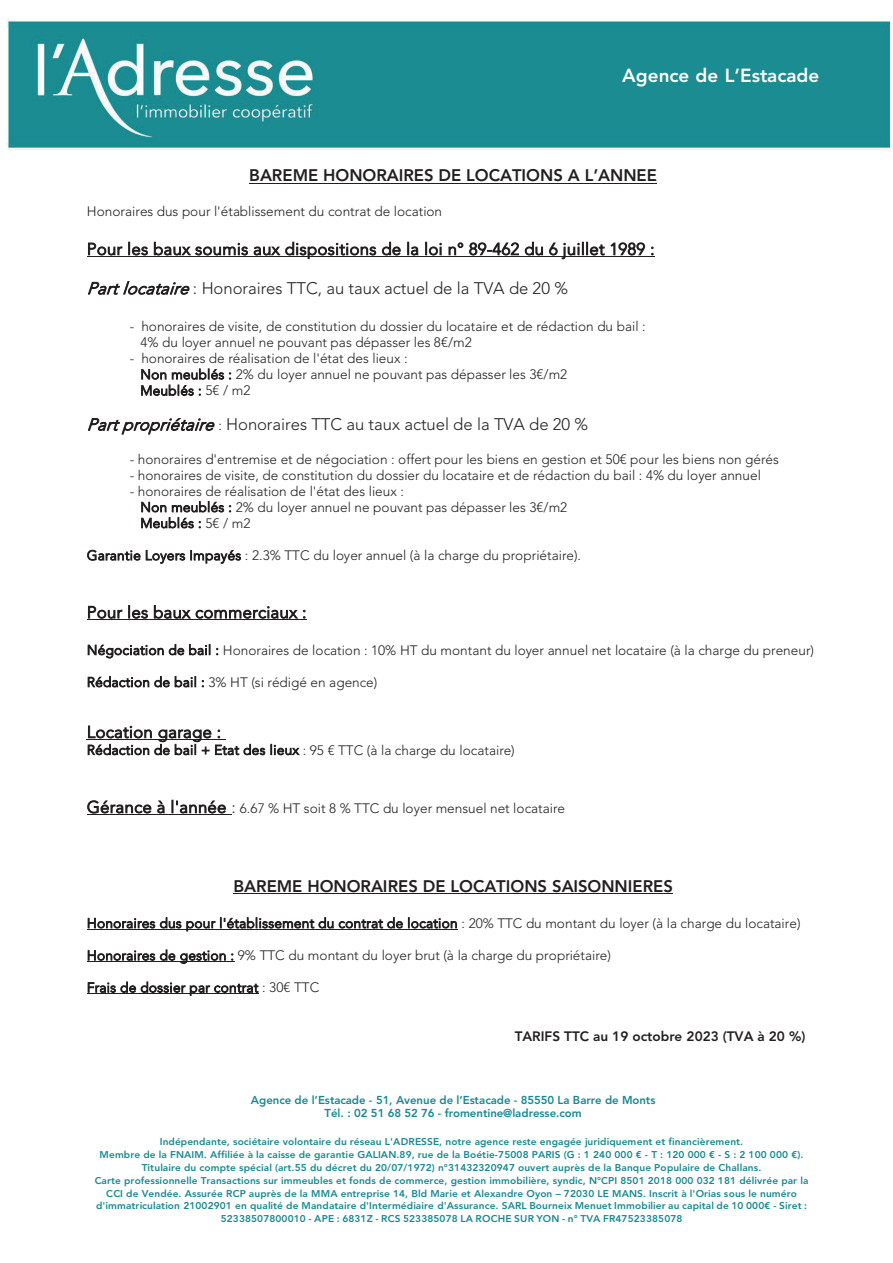
<style>
.page{position:relative;width:893px;height:1263px;background:#fff}
.page>*{position:absolute;margin:0;border:0;box-sizing:border-box;transform-origin:0 0}
.t1{font:800 18.9px "Avenir LT Std";color:#fff}
.t2{font:300 16.65px "Avenir LT Std";letter-spacing:.015em;color:#231f20}
.t3{font:800 16.65px "Avenir LT Std";color:#231f20}
.t4{font:300 13.65px/16px "Avenir LT Std";color:#231f20}
.t5{font:800 13.65px "Avenir LT Std";color:#231f20}
.t6{font:800 11.4px/12.9px "Avenir LT Std";letter-spacing:-.005em;color:#188991;text-align:center}
.t7{font:800 9.75px/12.9px "Avenir LT Std";letter-spacing:.01em;color:#188991;text-align:center}
.s1{font-style:italic}
.s2{font-size:13.65px}
.s3{font-size:16.65px}
</style>
<div class="page">
<img style="left:6px;top:19px;width:884px;height:132px">
<hr style="left:249px;top:183px;width:408px;height:1px;background:#231f20">
<hr style="left:87px;top:256px;width:568px;height:1px;background:#231f20">
<hr style="left:87px;top:619px;width:220px;height:1px;background:#231f20">
<hr style="left:87px;top:739px;width:139px;height:1px;background:#231f20">
<hr style="left:87px;top:814px;width:144px;height:1px;background:#231f20">
<hr style="left:233px;top:893px;width:440px;height:1px;background:#231f20">
<hr style="left:87px;top:929px;width:371px;height:1px;background:#231f20">
<hr style="left:87px;top:961px;width:147px;height:1px;background:#231f20">
<hr style="left:87px;top:993px;width:172px;height:1px;background:#231f20">
<h1 class="t1" style="left:622px;top:64px;width:199px">Agence de L’Estacade</h1>
<p class="t3" style="left:249px;top:166px;width:409px">BAREME HONORAIRES DE LOCATIONS A L’ANNEE</p>
<p class="t4" style="left:87px;top:204px;width:357px">Honoraires dus pour l'établissement du contrat de location</p>
<p class="t2" style="left:87px;top:239px;width:569px">Pour les baux soumis aux dispositions de la loi n° 89-462 du 6 juillet 1989 :</p>
<p class="t2" style="left:87px;top:279px;width:483px"><span class="s1">Partlocataire</span>: Honoraires TTC, au taux actuel de la TVA de 20 %</p>
<p class="t4" style="left:140px;top:318px;width:507px;text-indent:-11px">- honoraires de visite, de constitution du dossier du locataire et de rédaction du bail :<br>4% du loyer annuel ne pouvant pas dépasser les 8€/m2</p>
<p class="t4" style="left:140px;top:351px;width:428px;text-indent:-11px">- honoraires de réalisation de l'état des lieux :<br>Non meublés : 2% du loyer annuel ne pouvant pas dépasser les 3€/m2<br>Meublés : 5€ / m2</p>
<p class="t2" style="left:87px;top:415px;width:503px"><span class="s1">Partpropriétaire</span><span class="s2">:</span> Honoraires TTC au taux actuel de la TVA de 20 %</p>
<p class="t4" style="left:130px;top:451px;width:651px">- honoraires d'entremise et de négociation : offert pour les biens en gestion et 50€ pour les biens non gérés</p>
<p class="t4" style="left:130px;top:467px;width:633px">- honoraires de visite, de constitution du dossier du locataire et de rédaction du bail : 4% du loyer annuel</p>
<p class="t4" style="left:140px;top:483px;width:428px;text-indent:-11px">- honoraires de réalisation de l'état des lieux :<br>Non meublés : 2% du loyer annuel ne pouvant pas dépasser les 3€/m2<br>Meublés : 5€ / m2</p>
<p class="t4" style="left:87px;top:547px;width:496px">Garantie Loyers Impayés : 2.3% TTC du loyer annuel (à la charge du propriétaire).</p>
<p class="t2" style="left:87px;top:603px;width:221px">Pour les baux commerciaux :</p>
<p class="t4" style="left:87px;top:642px;width:728px">Négociation de bail : Honoraires de location : 10% HT du montant du loyer annuel net locataire (à la charge du preneur)</p>
<p class="t4" style="left:87px;top:674px;width:292px">Rédaction de bail : 3% HT (si rédigé en agence)</p>
<p class="t2" style="left:87px;top:722px;width:136px">Location garage :</p>
<p class="t4" style="left:87px;top:742px;width:429px">Rédaction de bail + Etat des lieux : 95 € TTC (à la charge du locataire)</p>
<p class="t4" style="left:87px;top:800px;width:480px"><span class="s3">Gérance à l'année :</span> 6.67 % HT soit 8 % TTC du loyer mensuel net locataire</p>
<p class="t3" style="left:233px;top:876px;width:441px">BAREME HONORAIRES DE LOCATIONS SAISONNIERES</p>
<p class="t4" style="left:87px;top:915px;width:715px">Honoraires dus pour l'établissement du contrat de location : 20% TTC du montant du loyer (à la charge du locataire)</p>
<p class="t4" style="left:87px;top:947px;width:526px">Honoraires de gestion : 9% TTC du montant du loyer brut (à la charge du propriétaire)</p>
<p class="t4" style="left:87px;top:979px;width:234px">Frais de dossier par contrat : 30€ TTC</p>
<p class="t5" style="left:515px;top:1028px;width:292px">TARIFS TTC au 19 octobre 2023 (TVA à 20 %)</p>
<p class="t6" style="left:251px;top:1093px;width:406px">Agence de l’Estacade - 51, Avenue de l’Estacade - 85550 La Barre de Monts<br>Tél. : 02 51 68 52 76 - fromentine@ladresse.com</p>
<p class="t7" style="left:95px;top:1135px;width:715px">Indépendante, sociétaire volontaire du réseau L'ADRESSE, notre agence reste engagée juridiquement et financièrement.<br>Membre de la FNAIM. Affiliée à la caisse de garantie GALIAN.89, rue de la Boétie-75008 PARIS (G : 1 240 000 € - T : 120 000 € - S : 2 100 000 €).<br>Titulaire du compte spécial (art.55 du décret du 20/07/1972) n°31432320947 ouvert auprès de la Banque Populaire de Challans.<br>Carte professionnelle Transactions sur immeubles et fonds de commerce, gestion immobilière, syndic, N°CPI 8501 2018 000 032 181 délivrée par la CCI de Vendée. Assurée RCP auprès de la MMA entreprise 14, Bld Marie et Alexandre Oyon – 72030 LE MANS. Inscrit à l'Orias sous le numéro d'immatriculation 21002901 en qualité de Mandataire d'Intermédiaire d'Assurance. SARL Bourneix Menuet Immobilier au capital de 10 000€ - Siret :<br>52338507800010 - APE : 6831Z - RCS 523385078 LA ROCHE SUR YON - n° TVA FR47523385078</p>
</div>
